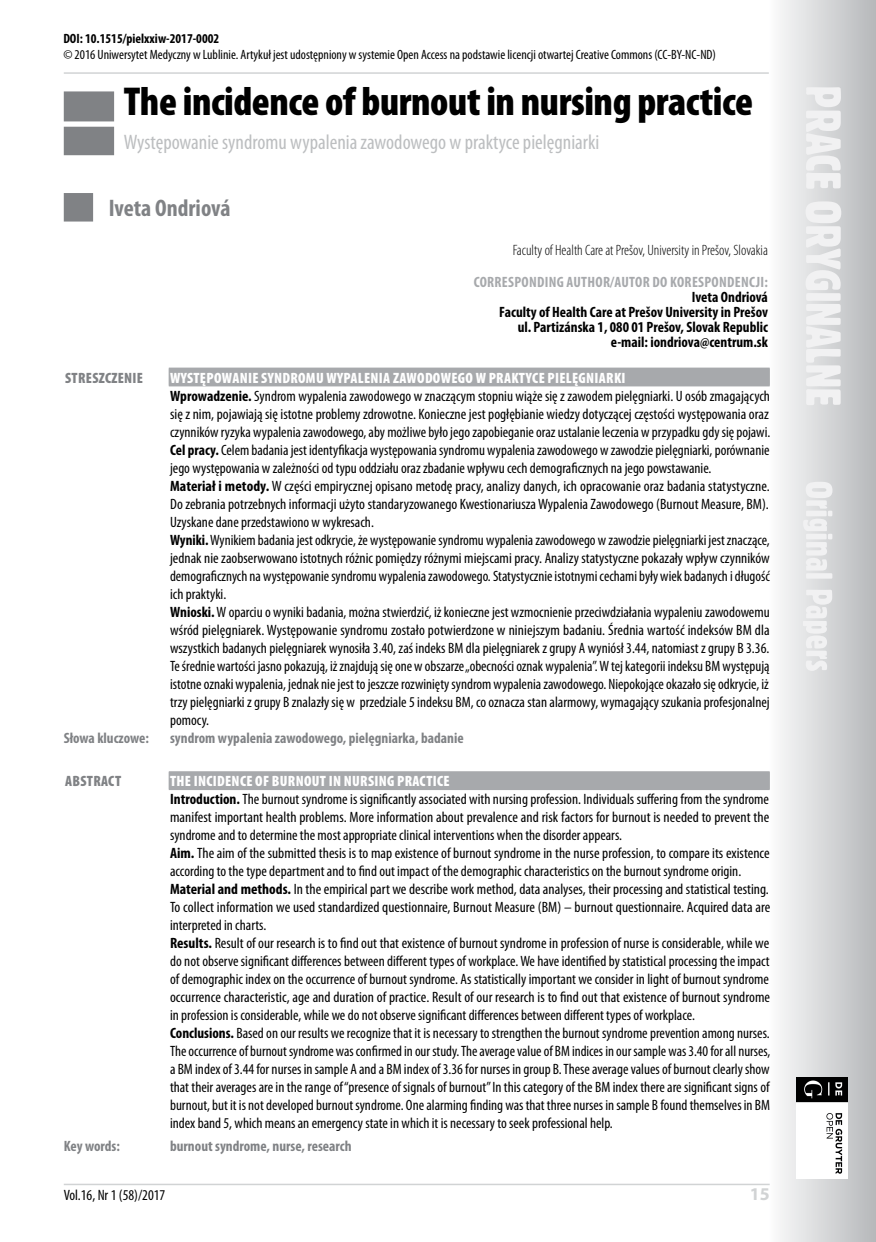
<style>
.page{position:relative;width:876px;height:1242px;background:#fff}
.page>*{position:absolute;margin:0;border:0;box-sizing:border-box;transform-origin:0 0}
.t1{font:900 condensed 40.5px "Myriad Pro";color:#000}
.t2{font:700 condensed 24px "Myriad Pro";color:#808285}
.t3{font:condensed 21px "Myriad Pro";color:#bcbec0}
.t4{font:700 18px "Myriad Pro";color:#d1d3d4}
.t5{font:condensed 15px/18px "Myriad Pro";color:#000}
.t6{font:700 condensed 15px/15px "Myriad Pro";color:#000;text-align:right}
.t7{font:700 condensed 15px "Myriad Pro";color:#808285}
.t8{font:300 condensed 15px "Myriad Pro";color:#000}
.t9{font:700 condensed 15px "Myriad Pro";letter-spacing:.02em;color:#a7a9ac}
.t10{font:900 condensed 15px "Myriad Pro";letter-spacing:.02em;color:#808285}
.t11{font:condensed 13.5px "Myriad Pro";color:#000}
.t12{font:700 condensed 13.5px "Myriad Pro";color:#000}
.s1{font-weight:900;color:#fff}
.s2{font-weight:700}
</style>
<div class="page">
<svg style="left:768px;top:0;width:108px;height:1242px"></svg>
<svg style="left:803px;top:87px;width:38px;height:584px"></svg>
<hr style="left:64px;top:1183px;width:706px;height:2px;background:#d1d3d4">
<hr style="left:64px;top:72px;width:705px;height:2px;background:#d1d3d4">
<img style="left:797px;top:1077px;width:51px;height:101px">
<div style="left:64px;top:91px;width:50px;height:30px;background:#808285"></div>
<div style="left:64px;top:127px;width:50px;height:28px;background:#808285"></div>
<div style="left:64px;top:193px;width:29px;height:28px;background:#808285"></div>
<div style="left:169px;top:368px;width:601px;height:18px;background:#a7a9ac"></div>
<div style="left:169px;top:367px;width:601px;height:18px;background:#a7a9ac"></div>
<div style="left:169px;top:772px;width:601px;height:18px;background:#a7a9ac"></div>
<div style="left:169px;top:771px;width:601px;height:18px;background:#a7a9ac"></div>
<p class="t12" style="left:63px;top:30px;width:157px">DOI: 10.1515/pielxxiw-2017-0002</p>
<p class="t11" style="left:63px;top:46px;width:654px">© 2016 Uniwersytet Medyczny w Lublinie. Artykuł jest udostępniony w systemie Open Access na podstawie licencji otwartej Creative Commons (CC-BY-NC-ND)</p>
<h1 class="t1" style="left:124px;top:76px;width:631px">THE INCIDENCE OF BURNOUT IN NURSING PRACTICE</h1>
<h3 class="t3" style="left:124px;top:130px;width:477px">Występowanie syndromu wypalenia zawodowego w praktyce pielęgniarki</h3>
<h2 class="t2" style="left:109px;top:192px;width:123px">Iveta Ondriová</h2>
<p class="t8" style="left:513px;top:241px;width:257px">Faculty of Health Care at Prešov, University in Prešov, Slovakia</p>
<p class="t9" style="left:474px;top:272px;width:296px">CORRESPONDING AUTHOR/AUTOR DO KORESPONDENCJI:</p>
<p class="t6" style="left:499px;top:289px;width:270px">Iveta Ondriová<br>Faculty of Health Care at Prešov University in Prešov ul. Partizánska 1, 080 01 Prešov, Slovak Republic e-mail: iondriova@centrum.sk</p>
<p class="t10" style="left:65px;top:368px;width:79px">STRESZCZENIE</p>
<p class="t5" style="left:170px;top:368px;width:602px"><span class="s1">WYSTĘPOWANIE SYNDROMU WYPALENIA ZAWODOWEGO W PRAKTYCE PIELĘGNIARKI<br></span><span class="s2">Wprowadzenie.</span> Syndrom wypalenia zawodowego w znaczącym stopniu wiąże się z zawodem pielęgniarki. U osób zmagających się z nim, pojawiają się istotne problemy zdrowotne. Konieczne jest pogłębianie wiedzy dotyczącej częstości występowania oraz czynników ryzyka wypalenia zawodowego, aby możliwe było jego zapobieganie oraz ustalanie leczenia w przypadku gdy się pojawi.<br><span class="s2">Cel pracy.</span> Celem badania jest identyfikacja występowania syndromu wypalenia zawodowego w zawodzie pielęgniarki, porównanie jego występowania w zależności od typu oddziału oraz zbadanie wpływu cech demograficznych na jego powstawanie.<br><span class="s2">Materiał i metody.</span> W części empirycznej opisano metodę pracy, analizy danych, ich opracowanie oraz badania statystyczne.<br>Do zebrania potrzebnych informacji użyto standaryzowanego Kwestionariusza Wypalenia Zawodowego (Burnout Measure, BM).<br>Uzyskane dane przedstawiono w wykresach.<br><span class="s2">Wyniki.</span> Wynikiem badania jest odkrycie, że występowanie syndromu wypalenia zawodowego w zawodzie pielęgniarki jest znaczące, jednak nie zaobserwowano istotnych różnic pomiędzy różnymi miejscami pracy. Analizy statystyczne pokazały wpływ czynników demograficznych na występowanie syndromu wypalenia zawodowego. Statystycznie istotnymi cechami były wiek badanych i długość ich praktyki.<br><span class="s2">Wnioski.</span> W oparciu o wyniki badania, można stwierdzić, iż konieczne jest wzmocnienie przeciwdziałania wypaleniu zawodowemu wśród pielęgniarek. Występowanie syndromu zostało potwierdzone w niniejszym badaniu. Średnia wartość indeksów BM dla wszystkich badanych pielęgniarek wynosiła 3.40, zaś indeks BM dla pielęgniarek z grupy A wyniósł 3.44, natomiast z grupy B 3.36.<br>Te średnie wartości jasno pokazują, iż znajdują się one w obszarze „obecności oznak wypalenia”. W tej kategorii indeksu BM występują istotne oznaki wypalenia, jednak nie jest to jeszcze rozwinięty syndrom wypalenia zawodowego. Niepokojące okazało się odkrycie, iż trzy pielęgniarki z grupy B znalazły się w przedziale 5 indeksu BM, co oznacza stan alarmowy, wymagający szukania profesjonalnej pomocy.</p>
<p class="t7" style="left:64px;top:728px;width:87px">Słowa kluczowe:</p>
<p class="t7" style="left:170px;top:728px;width:295px">syndrom wypalenia zawodowego, pielęgniarka, badanie</p>
<p class="t10" style="left:65px;top:771px;width:54px">ABSTRACT</p>
<p class="t5" style="left:170px;top:772px;width:602px"><span class="s1">THE INCIDENCE OF BURNOUT IN NURSING PRACTICE<br></span><span class="s2">Introduction.</span> The burnout syndrome is significantly associated with nursing profession. Individuals suffering from the syndrome manifest important health problems. More information about prevalence and risk factors for burnout is needed to prevent the syndrome and to determine the most appropriate clinical interventions when the disorder appears.<br><span class="s2">Aim.</span> The aim of the submitted thesis is to map existence of burnout syndrome in the nurse profession, to compare its existence according to the type department and to find out impact of the demographic characteristics on the burnout syndrome origin.<br><span class="s2">Material and methods.</span> In the empirical part we describe work method, data analyses, their processing and statistical testing.<br>To collect information we used standardized questionnaire, Burnout Measure (BM) – burnout questionnaire. Acquired data are interpreted in charts.<br><span class="s2">Results.</span> Result of our research is to find out that existence of burnout syndrome in profession of nurse is considerable, while we do not observe significant differences between different types of workplace. We have identified by statistical processing the impact of demographic index on the occurrence of burnout syndrome. As statistically important we consider in light of burnout syndrome occurrence characteristic, age and duration of practice. Result of our research is to find out that existence of burnout syndrome in profession is considerable, while we do not observe significant differences between different types of workplace.<br><span class="s2">Conclusions.</span> Based on our results we recognize that it is necessary to strengthen the burnout syndrome prevention among nurses.<br>The occurrence of burnout syndrome was confirmed in our study. The average value of BM indices in our sample was 3.40 for all nurses, a BM index of 3.44 for nurses in sample A and a BM index of 3.36 for nurses in group B. These average values of burnout clearly show that their averages are in the range of “presence of signals of burnout” In this category of the BM index there are significant signs of burnout, but it is not developed burnout syndrome. One alarming finding was that three nurses in sample B found themselves in BM index band 5, which means an emergency state in which it is necessary to seek professional help.</p>
<p class="t7" style="left:64px;top:1136px;width:58px">Key words:</p>
<p class="t7" style="left:170px;top:1136px;width:183px">burnout syndrome, nurse, research</p>
<p class="t5" style="left:64px;top:1186px;width:103px">Vol.16, Nr 1 (58)/2017</p>
<p class="t4" style="left:750px;top:1182px;width:21px">15</p>
</div>
